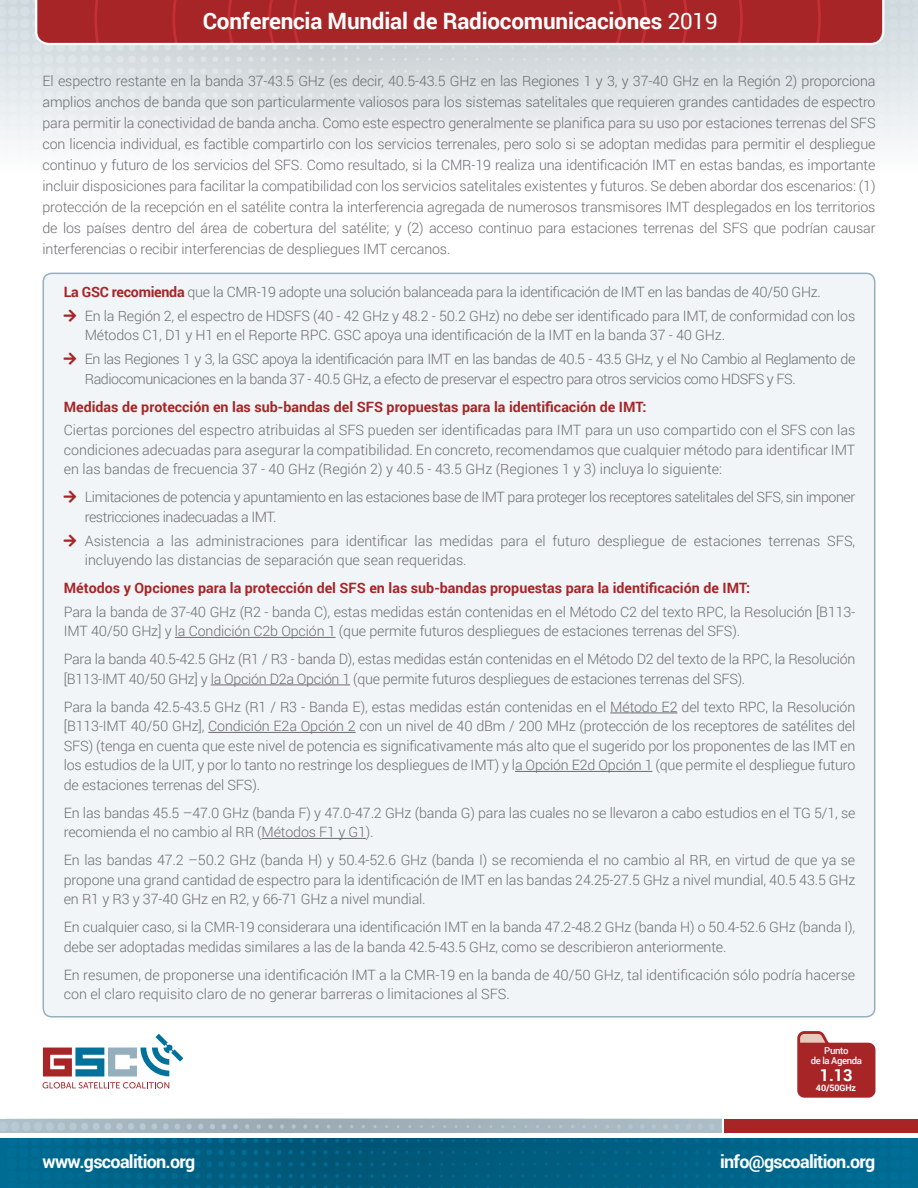
<style>
.page{position:relative;width:918px;height:1188px;background:#fff}
.page>*{position:absolute;margin:0;border:0;box-sizing:border-box;transform-origin:0 0}
.t1{font:700 22.5px "Roboto";letter-spacing:-.01em;color:#fff}
.t2{font:700 18px "Roboto";letter-spacing:-.04em;color:#fff}
.t3{font:700 16.5px "Roboto";color:#fff}
.t4{font:300 14.25px/19.5px "Roboto";letter-spacing:-.01em;color:#6c6d70}
.t5{font:300 14.25px/19.5px "Roboto";letter-spacing:-.03em;color:#6c6d70}
.t6{font:700 14.25px "Roboto";color:#a72427}
.t7{font:500 9.6px/9.6px "Roboto";letter-spacing:-.04em;color:#fff;text-align:center}
.t8{font:700 8.85px "Roboto";letter-spacing:-.01em;color:#fff}
.s1{font-weight:400}
.s2{font-weight:700;color:#a72427}
.s3{color:#a72427}
</style>
<div class="page">
<svg style="left:43px;top:1082px;width:126px;height:6px"></svg>
<svg style="left:43px;top:1034px;width:140px;height:42px"></svg>
<img style="left:0;top:1138px;width:918px;height:50px">
<img style="left:0;top:1119px;width:722px;height:14px">
<div style="left:725px;top:1119px;width:193px;height:14px;background:#a72427"></div>
<svg style="left:34px;top:0;width:852px;height:46px;background:#ad3437"></svg>
<div style="left:43px;top:273px;width:832px;height:744px;background:#f1f5f7;border-radius:9px"></div>
<hr style="left:175px;top:637px;width:161px;height:1px;background:#6c6d70">
<hr style="left:211px;top:685px;width:139px;height:1px;background:#6c6d70">
<hr style="left:610px;top:713px;width:67px;height:1px;background:#6c6d70">
<hr style="left:208px;top:732px;width:148px;height:1px;background:#6c6d70">
<hr style="left:515px;top:771px;width:137px;height:1px;background:#6c6d70">
<hr style="left:262px;top:838px;width:104px;height:1px;background:#6c6d70">
<svg style="left:797px;top:1031px;width:78px;height:67px;background:#b44648"></svg>
<h1 class="t1" style="left:203px;top:5px;width:516px">Conferencia Mundial de Radiocomunicaciones <span class="s1">2019</span></h1>
<p class="t4" style="left:43px;top:70px;width:835px;line-height:21px;text-align:justify">El espectro restante en la banda 37-43.5 GHz (es decir, 40.5-43.5 GHz en las Regiones 1 y 3, y 37-40 GHz en la Región 2) proporciona amplios anchos de banda que son particularmente valiosos para los sistemas satelitales que requieren grandes cantidades de espectro para permitir la conectividad de banda ancha. Como este espectro generalmente se planifica para su uso por estaciones terrenas del SFS con licencia individual, es factible compartirlo con los servicios terrenales, pero solo si se adoptan medidas para permitir el despliegue continuo y futuro de los servicios del SFS. Como resultado, si la CMR-19 realiza una identificación IMT en estas bandas, es importante incluir disposiciones para facilitar la compatibilidad con los servicios satelitales existentes y futuros. Se deben abordar dos escenarios: (1) protección de la recepción en el satélite contra la interferencia agregada de numerosos transmisores IMT desplegados en los territorios de los países dentro del área de cobertura del satélite; y (2) acceso continuo para estaciones terrenas del SFS que podrían causar interferencias o recibir interferencias de despliegues IMT cercanos.</p>
<p class="t4" style="left:64px;top:282px;width:759px"><span class="s2">La GSC recomienda</span> que la CMR-19 adopte una solución balanceada para la identificación de IMT en las bandas de 40/50 GHz.</p>
<p class="t4" style="left:85px;top:306px;width:772px;text-indent:-21px"><span class="s3">□▼</span> En la Región 2, el espectro de HDSFS (40 - 42 GHz y 48.2 - 50.2 GHz) no debe ser identificado para IMT, de conformidad con los<br>Métodos C1, D1 y H1 en el Reporte RPC. GSC apoya una identificación de la IMT en la banda 37 - 40 GHz.</p>
<p class="t5" style="left:85px;top:349px;width:772px;text-indent:-21px"><span class="s3">□▼</span> En las Regiones 1 y 3, la GSC apoya la identificación para IMT en las bandas de 40.5 - 43.5 GHz, y el No Cambio al Reglamento de<br>Radiocomunicaciones en la banda 37 - 40.5 GHz, a efecto de preservar el espectro para otros servicios como HDSFS y FS.</p>
<p class="t6" style="left:64px;top:396px;width:584px">Medidas de protección en las sub-bandas del SFS propuestas para la identificación de IMT:</p>
<p class="t4" style="left:64px;top:420px;width:793px;text-align:justify">Ciertas porciones del espectro atribuidas al SFS pueden ser identificadas para IMT para un uso compartido con el SFS con las condiciones adecuadas para asegurar la compatibilidad. En concreto, recomendamos que cualquier método para identificar IMT en las bandas de frecuencia 37 - 40 GHz (Región 2) y 40.5 - 43.5 GHz (Regiones 1 y 3) incluya lo siguiente:</p>
<p class="t5" style="left:85px;top:487px;width:772px;text-indent:-21px"><span class="s3">□▼</span> Limitaciones de potencia y apuntamiento en las estaciones base de IMT para proteger los receptores satelitales del SFS, sin imponer restricciones inadecuadas a IMT.</p>
<p class="t4" style="left:85px;top:530px;width:772px;text-indent:-21px"><span class="s3">□▼</span> Asistencia a las administraciones para identificar las medidas para el futuro despliegue de estaciones terrenas SFS, incluyendo las distancias de separación que sean requeridas.</p>
<p class="t6" style="left:64px;top:578px;width:688px">Métodos y Opciones para la protección del SFS en las sub-bandas propuestas para la identificación de IMT:</p>
<p class="t4" style="left:64px;top:602px;width:793px">Para la banda de 37-40 GHz (R2 - banda C), estas medidas están contenidas en el Método C2 del texto RPC, la Resolución [B113-<br>IMT 40/50 GHz] y la Condición C2b Opción 1 (que permite futuros despliegues de estaciones terrenas del SFS).</p>
<p class="t4" style="left:64px;top:649px;width:793px">Para la banda 40.5-42.5 GHz (R1 / R3 - banda D), estas medidas están contenidas en el Método D2 del texto de la RPC, la Resolución [B113-IMT 40/50 GHz] y la Opción D2a Opción 1 (que permite futuros despliegues de estaciones terrenas del SFS).</p>
<p class="t4" style="left:64px;top:697px;width:793px;text-align:justify">Para la banda 42.5-43.5 GHz (R1 / R3 - Banda E), estas medidas están contenidas en el Método E2 del texto RPC, la Resolución [B113-IMT 40/50 GHz], Condición E2a Opción 2 con un nivel de 40 dBm / 200 MHz (protección de los receptores de satélites del SFS) (tenga en cuenta que este nivel de potencia es significativamente más alto que el sugerido por los proponentes de las IMT en los estudios de la UIT, y por lo tanto no restringe los despliegues de IMT) y la Opción E2d Opción 1 (que permite el despliegue futuro de estaciones terrenas del SFS).</p>
<p class="t4" style="left:64px;top:803px;width:793px">En las bandas 45.5 –47.0 GHz (banda F) y 47.0-47.2 GHz (banda G) para las cuales no se llevaron a cabo estudios en el TG 5/1, se recomienda el no cambio al RR (Métodos F1 y G1).</p>
<p class="t4" style="left:64px;top:850px;width:793px;text-align:justify">En las bandas 47.2 –50.2 GHz (banda H) y 50.4-52.6 GHz (banda I) se recomienda el no cambio al RR, en virtud de que ya se propone una grand cantidad de espectro para la identificación de IMT en las bandas 24.25-27.5 GHz a nivel mundial, 40.5 43.5 GHz en R1 y R3 y 37-40 GHz en R2, y 66-71 GHz a nivel mundial.</p>
<p class="t4" style="left:64px;top:917px;width:793px">En cualquier caso, si la CMR-19 considerara una identificación IMT en la banda 47.2-48.2 GHz (banda H) o 50.4-52.6 GHz (banda I), debe ser adoptadas medidas similares a las de la banda 42.5-43.5 GHz, como se describieron anteriormente.</p>
<p class="t4" style="left:64px;top:965px;width:793px">En resumen, de proponerse una identificación IMT a la CMR-19 en la banda de 40/50 GHz, tal identificación sólo podría hacerse con el claro requisito claro de no generar barreras o limitaciones al SFS.</p>
<p class="t7" style="left:811px;top:1046px;width:53px">Punto<br>de la Agenda</p>
<p class="t3" style="left:820px;top:1063px;width:34px">1.13</p>
<p class="t8" style="left:816px;top:1082px;width:42px">40/50GHz</p>
<p class="t2" style="left:43px;top:1149px;width:154px">www.gscoalition.org</p>
<p class="t2" style="left:720px;top:1149px;width:157px">info@gscoalition.org</p>
</div>
